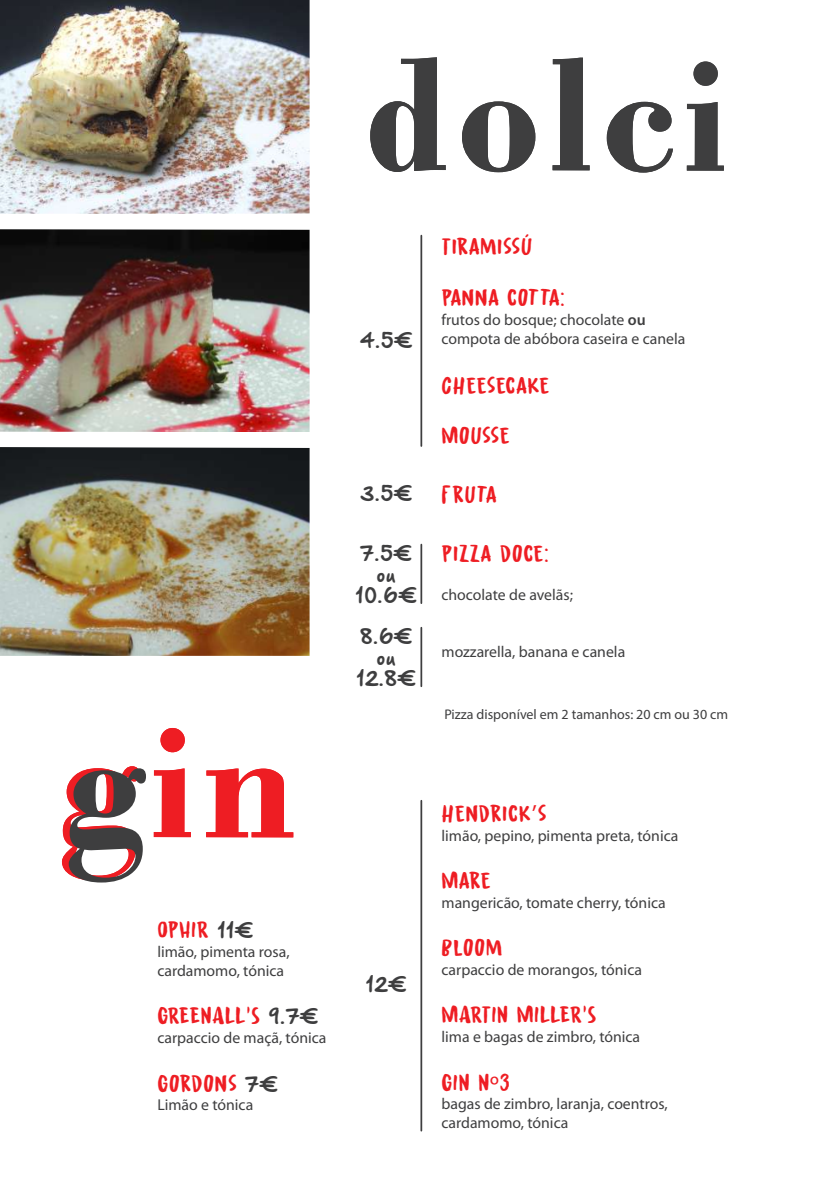
<style>
.page{position:relative;width:819px;height:1191px;background:#fff}
.page>*{position:absolute;margin:0;border:0;box-sizing:border-box;transform-origin:0 0}
.t1{font:700 169.58px "Bodoni";letter-spacing:.045em;color:#3e3e3f}
.t2{font:700 169.58px "Bodoni";color:#ee1d23}
.t3{font:24.5px "Awesome Sauce DEMO";color:#ee1d23}
.t4{font:24.5px "Myriad Pro";color:#ee1d23}
.t5{font:17.5px/21px "Hand Of Sean Demo";letter-spacing:.035em;color:#3e3e3f;text-align:center}
.t6{font:15.75px/18.9px "Myriad Pro";color:#3e3e3f}
.t7{font:italic 14px "Myriad Pro";color:#3e3e3f}
.s1{font-weight:600}
.s2{color:#ee1d23}
</style>
<div class="page">
<img style="left:0;top:229px;width:309px;height:203px">
<img style="left:0;top:447px;width:309px;height:209px">
<img style="left:0;top:0;width:309px;height:214px">
<hr style="left:420px;top:236px;width:2px;height:210px;background:#3e3e3f">
<hr style="left:420px;top:544px;width:2px;height:59px;background:#3e3e3f">
<hr style="left:420px;top:627px;width:2px;height:59px;background:#3e3e3f">
<hr style="left:420px;top:800px;width:2px;height:330px;background:#3e3e3f">
<h1 class="t1" style="left:366px;top:15px;width:364px">dolci</h1>
<p class="t5" style="left:360px;top:331px;width:54px">4.5€</p>
<h2 class="t3" style="left:462px;top:283px;width:91px">■■ □▼▼</h2>
<p class="t6" style="left:441px;top:310px;width:245px">frutos do bosque; chocolate <span class="s1">ou </span>compota de abóbora caseira e canela</p>
<h1 class="t2" style="left:58px;top:681px;width:239px">gin</h1>
<p class="t5" style="left:179px;top:921px;width:76px"><span class="s2">★</span> 11€</p>
<p class="t6" style="left:157px;top:942px;width:134px">limão, pimenta rosa, cardamomo, tónica</p>
<p class="t5" style="left:269px;top:1007px;width:51px">9.7€</p>
<p class="t6" style="left:157px;top:1028px;width:171px">carpaccio de maçã, tónica</p>
<p class="t5" style="left:169px;top:1075px;width:111px"><span class="s2">□</span> <span class="s2">□■▲</span> 7€</p>
<p class="t6" style="left:157px;top:1095px;width:97px">Limão e tónica</p>
<p class="t5" style="left:360px;top:484px;width:54px">3.5€</p>
<p class="t5" style="left:355px;top:544px;width:63px">7.5€ ou<br>10.6€</p>
<p class="t5" style="left:356px;top:627px;width:61px">8.6€ ou<br>12.8€</p>
<h2 class="t3" style="left:459px;top:422px;width:42px">□◆▲▲</h2>
<p class="t6" style="left:441px;top:585px;width:133px">chocolate de avelãs;</p>
<p class="t6" style="left:441px;top:641px;width:185px">mozzarella, banana e canela</p>
<p class="t7" style="left:444px;top:706px;width:285px">Pizza disponível em 2 tamanhos: 20 cm ou 30 cm</p>
<p class="t5" style="left:366px;top:975px;width:42px">12€</p>
<h2 class="t4" style="left:466px;top:798px;width:82px">■ ’▲</h2>
<p class="t6" style="left:441px;top:825px;width:238px">limão, pepino, pimenta preta, tónica</p>
<p class="t6" style="left:441px;top:892px;width:226px">mangericão, tomate cherry, tónica</p>
<h2 class="t3" style="left:453px;top:934px;width:33px">●□□</h2>
<p class="t6" style="left:441px;top:960px;width:202px">carpaccio de morangos, tónica</p>
<p class="t6" style="left:441px;top:1027px;width:200px">lima e bagas de zimbro, tónica</p>
<h2 class="t4" style="left:490px;top:1067px;width:21px">º✓</h2>
<p class="t6" style="left:441px;top:1094px;width:228px">bagas de zimbro, laranja, coentros, cardamomo, tónica</p>
</div>
